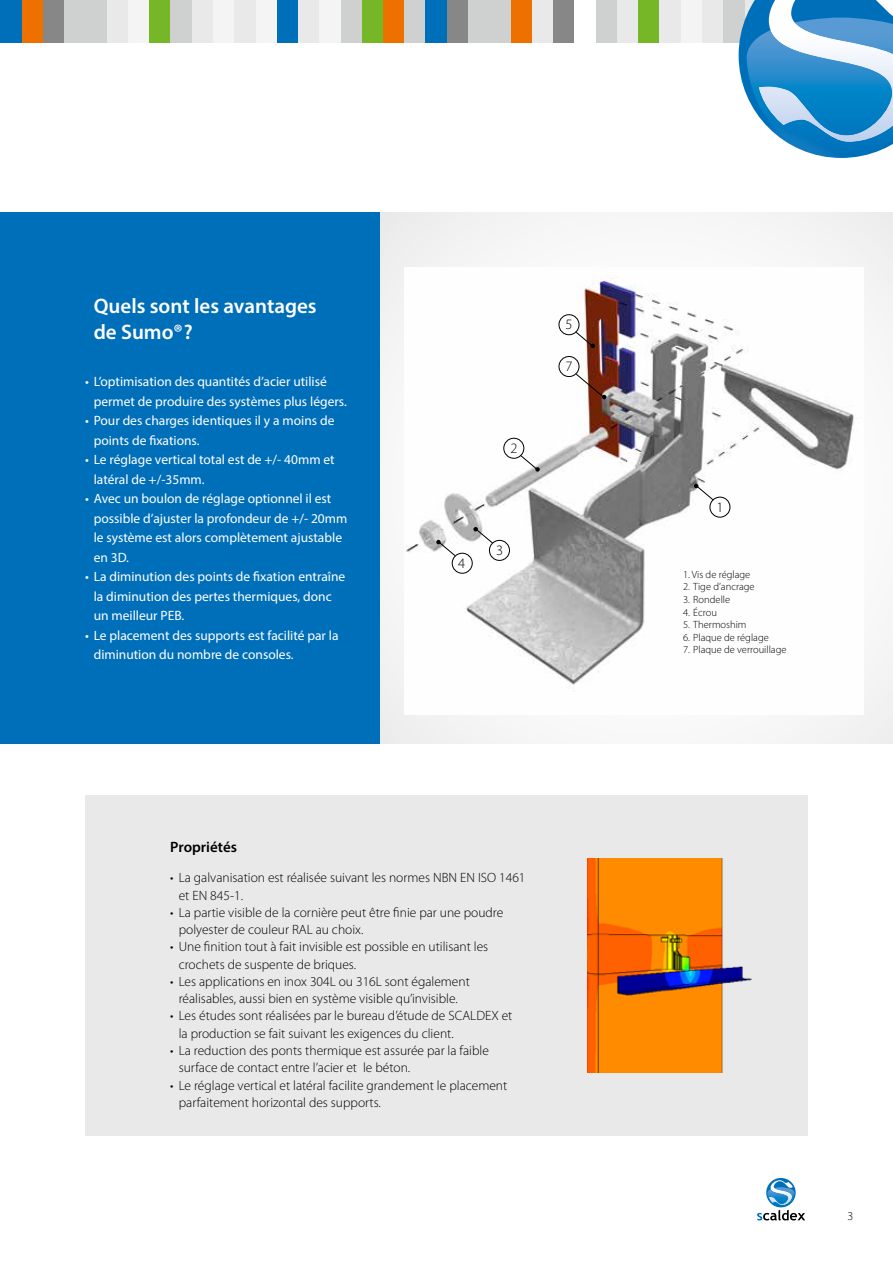
<style>
.page{position:relative;width:893px;height:1263px;background:#fff}
.page>*{position:absolute;margin:0;border:0;box-sizing:border-box;transform-origin:0 0}
.t1{font:600 21px/25.2px "Myriad Pro";color:#fff}
.t2{font:600 15px "Myriad Pro";color:#000}
.t3{font:300 14.4px "Myriad Pro";color:#000}
.t4{font:300 13.5px/17.2px "Myriad Pro";color:#000}
.t5{font:13.5px/19.5px "Myriad Pro";color:#fff}
.t6{font:300 12px "Myriad Pro";color:#000}
.t7{font:300 10.5px "Myriad Pro";color:#000}
</style>
<div class="page">
<div style="left:723px;top:0;width:21px;height:43px;background:#cfd0d0"></div>
<div style="left:702px;top:0;width:21px;height:43px;background:#e9e9e9"></div>
<div style="left:680px;top:0;width:22px;height:43px;background:#f4f4f4"></div>
<div style="left:659px;top:0;width:21px;height:43px;background:#e9e9e9"></div>
<div style="left:638px;top:0;width:21px;height:43px;background:#75b726"></div>
<div style="left:617px;top:0;width:21px;height:43px;background:#e9e9e9"></div>
<div style="left:595px;top:0;width:22px;height:43px;background:#cfd0d0"></div>
<div style="left:553px;top:0;width:21px;height:43px;background:#868786"></div>
<div style="left:531px;top:0;width:22px;height:43px;background:#e9e9e9"></div>
<div style="left:510px;top:0;width:21px;height:43px;background:#ee7100"></div>
<div style="left:489px;top:0;width:21px;height:43px;background:#cfd0d0"></div>
<div style="left:468px;top:0;width:21px;height:43px;background:#cfd0d0"></div>
<div style="left:446px;top:0;width:22px;height:43px;background:#868786"></div>
<div style="left:383px;top:0;width:21px;height:43px;background:#ee7100"></div>
<div style="left:404px;top:0;width:21px;height:43px;background:#cfd0d0"></div>
<div style="left:425px;top:0;width:21px;height:43px;background:#006fba"></div>
<div style="left:361px;top:0;width:22px;height:43px;background:#75b726"></div>
<div style="left:340px;top:0;width:21px;height:43px;background:#cfd0d0"></div>
<div style="left:319px;top:0;width:21px;height:43px;background:#f4f4f4"></div>
<div style="left:298px;top:0;width:21px;height:43px;background:#e9e9e9"></div>
<div style="left:276px;top:0;width:22px;height:43px;background:#006fba"></div>
<div style="left:255px;top:0;width:21px;height:43px;background:#f4f4f4"></div>
<div style="left:234px;top:0;width:21px;height:43px;background:#e9e9e9"></div>
<div style="left:213px;top:0;width:21px;height:43px;background:#f4f4f4"></div>
<div style="left:191px;top:0;width:22px;height:43px;background:#e9e9e9"></div>
<div style="left:170px;top:0;width:21px;height:43px;background:#cfd0d0"></div>
<div style="left:149px;top:0;width:21px;height:43px;background:#75b726"></div>
<div style="left:128px;top:0;width:21px;height:43px;background:#f4f4f4"></div>
<div style="left:106px;top:0;width:22px;height:43px;background:#e9e9e9"></div>
<div style="left:85px;top:0;width:21px;height:43px;background:#cfd0d0"></div>
<div style="left:64px;top:0;width:21px;height:43px;background:#cfd0d0"></div>
<div style="left:43px;top:0;width:21px;height:43px;background:#868786"></div>
<div style="left:21px;top:0;width:22px;height:43px;background:#ee7100"></div>
<div style="left:0;top:0;width:21px;height:43px;background:#006fba"></div>
<svg style="left:766px;top:1178px;width:30px;height:29px"></svg>
<svg style="left:757px;top:1180px;width:48px;height:40px"></svg>
<svg style="left:739px;top:0;width:154px;height:105px"></svg>
<svg style="left:267px;top:105px;width:626px;height:639px"></svg>
<div style="left:0;top:213px;width:380px;height:531px;background:#006fba"></div>
<img style="left:404px;top:267px;width:459px;height:447px">
<svg style="left:694px;top:484px;width:19px;height:16px"></svg>
<div style="left:710px;top:497px;width:20px;height:20px;border:1px solid #000;border-radius:50%"></div>
<svg style="left:520px;top:455px;width:20px;height:17px"></svg>
<div style="left:504px;top:438px;width:20px;height:20px;border:1px solid #000;border-radius:50%"></div>
<svg style="left:575px;top:332px;width:20px;height:16px"></svg>
<div style="left:559px;top:314px;width:20px;height:21px;border:1px solid #000;border-radius:50%"></div>
<svg style="left:575px;top:373px;width:31px;height:26px"></svg>
<div style="left:559px;top:356px;width:20px;height:21px;border:1px solid #000;border-radius:50%"></div>
<svg style="left:473px;top:527px;width:20px;height:16px"></svg>
<div style="left:489px;top:540px;width:21px;height:21px;border:1px solid #000;border-radius:50%"></div>
<svg style="left:436px;top:540px;width:20px;height:16px"></svg>
<div style="left:452px;top:553px;width:20px;height:20px;border:1px solid #000;border-radius:50%"></div>
<div style="left:85px;top:795px;width:723px;height:340px;background:#e9e9e9"></div>
<img style="left:587px;top:858px;width:165px;height:214px">
<h1 class="t1" style="left:94px;top:293px;width:224px">Quels sont les avantages de Sumo®?</h1>
<p class="t5" style="left:94px;top:372px;width:255px;text-indent:-9px">• L’optimisation des quantités d’acier utilisé permet de produire des systèmes plus légers.</p>
<p class="t5" style="left:94px;top:411px;width:242px;text-indent:-9px">• Pour des charges identiques il y a moins de points de fixations.</p>
<p class="t5" style="left:94px;top:450px;width:242px;text-indent:-9px">• Le réglage vertical total est de +/- 40mm et latéral de +/-35mm.</p>
<p class="t5" style="left:94px;top:489px;width:255px;text-indent:-9px">• Avec un boulon de réglage optionnel il est possible d’ajuster la profondeur de +/- 20mm le système est alors complètement ajustable en 3D.</p>
<p class="t5" style="left:94px;top:567px;width:253px;text-indent:-9px">• La diminution des points de fixation entraîne la diminution des pertes thermiques, donc un meilleur PEB.</p>
<p class="t5" style="left:94px;top:625px;width:246px;text-indent:-9px">• Le placement des supports est facilité par la diminution du nombre de consoles.</p>
<p class="t3" style="left:510px;top:440px;width:9px">2</p>
<p class="t3" style="left:458px;top:556px;width:9px">4</p>
<p class="t3" style="left:496px;top:543px;width:9px">3</p>
<p class="t3" style="left:565px;top:316px;width:9px">5</p>
<p class="t3" style="left:565px;top:358px;width:9px">7</p>
<p class="t2" style="left:170px;top:838px;width:68px">Propriétés</p>
<p class="t4" style="left:179px;top:869px;width:348px;text-indent:-9px">• La galvanisation est réalisée suivant les normes NBN EN ISO 1461 et EN 845-1.</p>
<p class="t4" style="left:179px;top:904px;width:326px;text-indent:-9px">• La partie visible de la cornière peut être finie par une poudre polyester de couleur RAL au choix.</p>
<p class="t4" style="left:179px;top:938px;width:311px;text-indent:-9px">• Une finition tout à fait invisible est possible en utilisant les crochets de suspente de briques.</p>
<p class="t4" style="left:170px;top:973px;width:301px;text-align:center">• Les applications en inox 304L ou 316L sont également réalisables, aussi bien en système visible qu’invisible.</p>
<p class="t4" style="left:179px;top:1007px;width:335px;text-indent:-9px">• Les études sont réalisées par le bureau d’étude de SCALDEX et la production se fait suivant les exigences du client.</p>
<p class="t4" style="left:179px;top:1042px;width:312px;text-indent:-9px">• La reduction des ponts thermique est assurée par la faible surface de contact entre l’acier et le béton.</p>
<p class="t4" style="left:179px;top:1076px;width:330px;text-indent:-9px">• Le réglage vertical et latéral facilite grandement le placement parfaitement horizontal des supports.</p>
<p class="t3" style="left:716px;top:499px;width:9px">1</p>
<p class="t7" style="left:683px;top:568px;width:69px">1. Vis de réglage</p>
<p class="t7" style="left:683px;top:581px;width:73px">2. Tige d’ancrage</p>
<p class="t7" style="left:683px;top:594px;width:49px">3. Rondelle</p>
<p class="t7" style="left:683px;top:606px;width:35px">4. Écrou</p>
<p class="t7" style="left:683px;top:619px;width:65px">5. Thermoshim</p>
<p class="t7" style="left:683px;top:631px;width:87px">6. Plaque de réglage</p>
<p class="t7" style="left:683px;top:644px;width:105px">7. Plaque de verrouillage</p>
<p class="t6" style="left:847px;top:1210px;width:7px">3</p>
</div>
